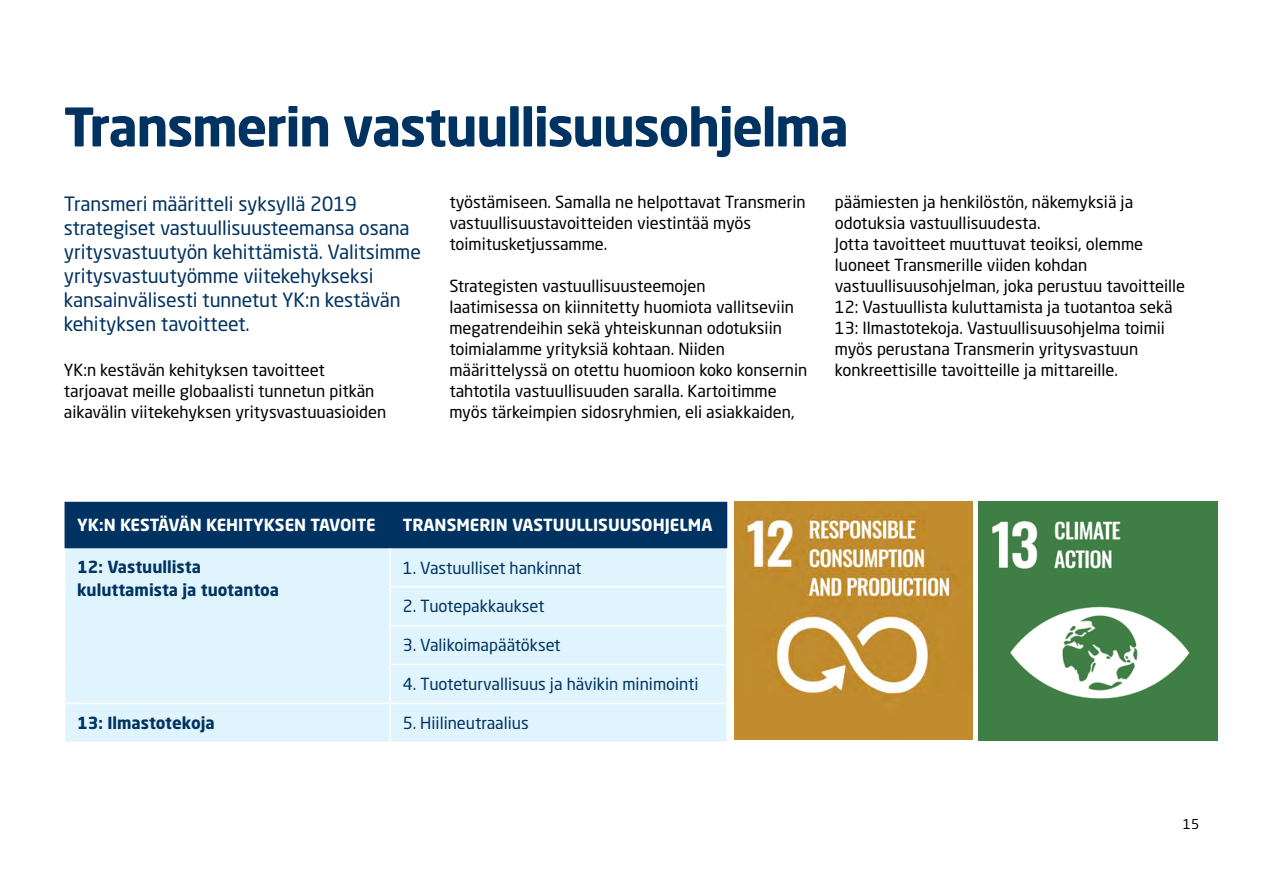
<style>
.page{position:relative;width:1263px;height:893px;background:#fff}
.page>*{position:absolute;margin:0;border:0;box-sizing:border-box;transform-origin:0 0}
.t1{font:700 52.5px "Neo Sans Std";letter-spacing:-.03em;color:#003361}
.t2{font:19.5px/24px "Neo Sans Std";letter-spacing:-.005em;color:#003361}
.t3{font:16.5px/21px "Neo Sans Std";color:#000}
.t4{font:16.5px "Neo Sans Std";color:#003361}
.t5{font:700 16.5px "Neo Sans Std";color:#fff}
.t6{font:700 16.5px/22.5px "Neo Sans Std";color:#003361}
.t7{font:13.5px "Neo Sans Std";color:#000}
</style>
<div class="page">
<img style="left:978px;top:502px;width:239px;height:238px">
<div style="left:65px;top:502px;width:662px;height:47px;background:#003361"></div>
<div style="left:65px;top:549px;width:661px;height:193px;background:#e0f4fe"></div>
<hr style="left:389px;top:549px;width:2px;height:37px;background:#fff">
<hr style="left:389px;top:586px;width:339px;height:1px;background:#fff">
<hr style="left:389px;top:587px;width:2px;height:38px;background:#fff">
<hr style="left:389px;top:625px;width:339px;height:1px;background:#fff">
<hr style="left:389px;top:626px;width:2px;height:38px;background:#fff">
<hr style="left:389px;top:664px;width:339px;height:1px;background:#fff">
<hr style="left:389px;top:665px;width:2px;height:38px;background:#fff">
<hr style="left:64px;top:703px;width:326px;height:1px;background:#fff">
<hr style="left:390px;top:703px;width:338px;height:1px;background:#fff">
<hr style="left:389px;top:704px;width:2px;height:38px;background:#fff">
<img style="left:734px;top:502px;width:238px;height:237px">
<h1 class="t1" style="left:64px;top:93px;width:787px">Transmerin vastuullisuusohjelma</h1>
<p class="t2" style="left:64px;top:191px;width:359px">Transmeri määritteli syksyllä 2019 strategiset vastuullisuusteemansa osana yritysvastuutyön kehittämistä. Valitsimme yritysvastuutyömme viitekehykseksi kansainvälisesti tunnetut YK:n kestävän kehityksen tavoitteet.</p>
<p class="t3" style="left:64px;top:359px;width:324px">YK:n kestävän kehityksen tavoitteet tarjoavat meille globaalisti tunnetun pitkän aikavälin viitekehyksen yritysvastuuasioiden</p>
<p class="t3" style="left:449px;top:191px;width:358px">työstämiseen. Samalla ne helpottavat Transmerin vastuullisuustavoitteiden viestintää myös toimitusketjussamme.</p>
<p class="t3" style="left:449px;top:275px;width:359px">Strategisten vastuullisuusteemojen<br>laatimisessa on kiinnitetty huomiota vallitseviin megatrendeihin sekä yhteiskunnan odotuksiin toimialamme yrityksiä kohtaan. Niiden määrittelyssä on otettu huomioon koko konsernin tahtotila vastuullisuuden saralla. Kartoitimme myös tärkeimpien sidosryhmien, eli asiakkaiden,</p>
<p class="t3" style="left:835px;top:191px;width:352px">päämiesten ja henkilöstön, näkemyksiä ja odotuksia vastuullisuudesta.<br>Jotta tavoitteet muuttuvat teoiksi, olemme luoneet Transmerille viiden kohdan vastuullisuusohjelman, joka perustuu tavoitteille 12: Vastuullista kuluttamista ja tuotantoa sekä 13: Ilmastotekoja. Vastuullisuusohjelma toimii myös perustana Transmerin yritysvastuun konkreettisille tavoitteille ja mittareille.</p>
<p class="t5" style="left:77px;top:515px;width:300px">YK:N KESTÄVÄN KEHITYKSEN TAVOITE</p>
<p class="t5" style="left:403px;top:515px;width:311px">TRANSMERIN VASTUULLISUUSOHJELMA</p>
<p class="t6" style="left:77px;top:555px;width:203px">12: Vastuullista kuluttamista ja tuotantoa</p>
<p class="t4" style="left:403px;top:557px;width:180px">1. Vastuulliset hankinnat</p>
<p class="t4" style="left:403px;top:596px;width:143px">2. Tuotepakkaukset</p>
<p class="t4" style="left:403px;top:635px;width:159px">3. Valikoimapäätökset</p>
<p class="t4" style="left:403px;top:674px;width:297px">4. Tuoteturvallisuus ja hävikin minimointi</p>
<p class="t6" style="left:77px;top:711px;width:139px">13: Ilmastotekoja</p>
<p class="t4" style="left:403px;top:713px;width:128px">5. Hiilineutraalius</p>
<p class="t7" style="left:1183px;top:816px;width:18px">15</p>
</div>
